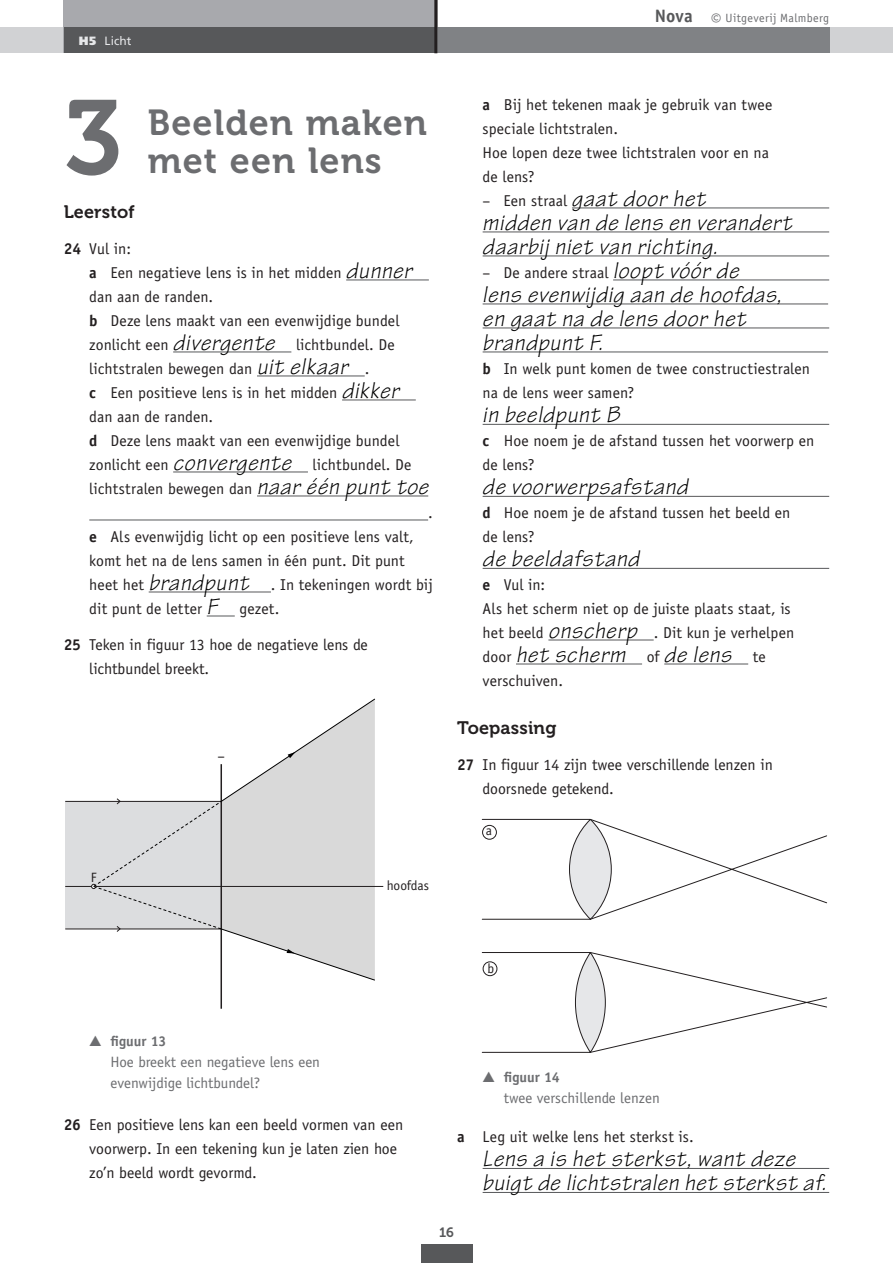
<style>
.page{position:relative;width:893px;height:1263px;background:#fff}
.page>*{position:absolute;margin:0;border:0;box-sizing:border-box;transform-origin:0 0}
.t1{font:105px "Museo 700";color:#6c6d70}
.t2{font:36px/37.5px "Museo 700";letter-spacing:.03em;color:#6c6d70}
.t3{font:italic 24px/24px "Tekton Pro";letter-spacing:.045em;color:#000}
.t4{font:18px "Museo 700";letter-spacing:.01em;color:#231f20}
.t5{font:15.75px/24px "Officina Sans Std";color:#231f20}
.t6{font:15px/21px "Officina Sans Std";color:#6c6d70}
.t7{font:15px "Officina Sans Std";color:#231f20}
.t8{font:700 14.25px "Officina Sans Std";color:#6c6d70}
.t9{font:13.5px "Officina Sans Std";letter-spacing:-.02em;color:#231f20}
.t10{font:13.5px "Museo 700";color:#57585a}
.t11{font:12px "Officina Sans Std";letter-spacing:.025em;color:#6c6d70}
.t12{font:12px "Frutiger LT Std";letter-spacing:.005em;color:#e6e7e9}
.s1{font-weight:900}
.s2{font-weight:700}
.s3{font-family:"Tekton Pro";font-style:italic;font-size:24px;color:#000}
.s4{font-weight:700;font-size:18px;color:#57585a}
.s5{font-size:19.5px}
.s6{font-family:"Officina Sans Std";font-style:normal;font-size:15.75px;color:#231f20}
</style>
<div class="page">
<div style="left:0;top:28px;width:893px;height:25px;background:#d1d2d4"></div>
<div style="left:85px;top:28px;width:744px;height:25px;background:#808285"></div>
<div style="left:64px;top:0;width:372px;height:53px;background:#a8a9ad"></div>
<div style="left:64px;top:28px;width:370px;height:25px;background:#57585a"></div>
<hr style="left:434px;top:0;width:3px;height:53px;background:#231f20">
<hr style="left:346px;top:280px;width:83px;height:1px;background:#57585a">
<hr style="left:173px;top:352px;width:118px;height:1px;background:#57585a">
<hr style="left:257px;top:376px;width:108px;height:1px;background:#57585a">
<hr style="left:342px;top:400px;width:74px;height:1px;background:#57585a">
<hr style="left:173px;top:472px;width:135px;height:1px;background:#57585a">
<hr style="left:257px;top:496px;width:171px;height:1px;background:#57585a">
<hr style="left:89px;top:520px;width:339px;height:1px;background:#57585a">
<hr style="left:149px;top:592px;width:122px;height:1px;background:#57585a">
<svg style="left:207px;top:616px;width:28px;height:1px"></svg>
<hr style="left:572px;top:208px;width:257px;height:1px;background:#57585a">
<hr style="left:483px;top:232px;width:346px;height:1px;background:#57585a">
<hr style="left:483px;top:256px;width:346px;height:1px;background:#57585a">
<hr style="left:613px;top:280px;width:216px;height:1px;background:#57585a">
<hr style="left:483px;top:304px;width:345px;height:1px;background:#57585a">
<hr style="left:483px;top:328px;width:346px;height:1px;background:#57585a">
<hr style="left:483px;top:352px;width:345px;height:1px;background:#57585a">
<hr style="left:483px;top:424px;width:346px;height:1px;background:#57585a">
<hr style="left:483px;top:496px;width:346px;height:1px;background:#57585a">
<hr style="left:483px;top:568px;width:346px;height:1px;background:#57585a">
<hr style="left:548px;top:640px;width:106px;height:1px;background:#57585a">
<hr style="left:516px;top:664px;width:126px;height:1px;background:#57585a">
<hr style="left:664px;top:664px;width:84px;height:1px;background:#57585a">
<hr style="left:483px;top:1168px;width:346px;height:1px;background:#57585a">
<hr style="left:483px;top:1192px;width:346px;height:1px;background:#57585a">
<div style="left:65px;top:801px;width:156px;height:128px;background:#dcdddf"></div>
<hr style="left:65px;top:886px;width:318px;height:1px;background:#231f20">
<hr style="left:220px;top:764px;width:2px;height:245px;background:#231f20">
<hr style="left:65px;top:929px;width:156px;height:1px;background:#231f20">
<hr style="left:65px;top:801px;width:156px;height:1px;background:#231f20">
<svg style="left:91px;top:698px;width:285px;height:283px"></svg>
<svg style="left:482px;top:818px;width:345px;height:235px"></svg>
<svg style="left:575px;top:952px;width:30px;height:100px;background:#dcdcde"></svg>
<div style="left:575px;top:952px;width:31px;height:101px;border:1px solid #231f20;border-radius:50%"></div>
<svg style="left:569px;top:819px;width:42px;height:100px;background:#dedfe1"></svg>
<div style="left:569px;top:819px;width:43px;height:100px;border:1px solid #231f20;border-radius:50%"></div>
<div style="left:472px;top:822px;width:28px;height:26px;background:#fff"></div>
<div style="left:482px;top:825px;width:15px;height:15px;border:1px solid #231f20;border-radius:50%"></div>
<div style="left:473px;top:955px;width:29px;height:29px;background:#fff"></div>
<svg style="left:489px;top:962px;width:9px;height:15px"></svg>
<div style="left:483px;top:962px;width:14px;height:14px;background:#fff;border-radius:50%"></div>
<div style="left:483px;top:961px;width:14px;height:15px;border:1px solid #231f20;border-radius:50%"></div>
<div style="left:421px;top:1244px;width:51px;height:19px;background:#57585a"></div>
<p class="t12" style="left:79px;top:34px;width:54px"><span class="s1">H5</span> Licht</p>
<h1 class="t1" style="left:64px;top:80px;width:60px">3</h1>
<h2 class="t2" style="left:148px;top:105px;width:281px">Beelden maken met een lens</h2>
<p class="t4" style="left:64px;top:202px;width:73px">Leerstof</p>
<p class="t5" style="left:64px;top:236px;width:69px"><span class="s2">24</span> Vul in:</p>
<p class="t5" style="left:89px;top:260px;width:324px"><span class="s2">a</span> Een negatieve lens is in het midden <span class="s3">dunner</span></p>
<p class="t5" style="left:89px;top:284px;width:125px">dan aan de randen.</p>
<p class="t5" style="left:89px;top:309px;width:312px"><span class="s2">b</span> Deze lens maakt van een evenwijdige bundel</p>
<p class="t5" style="left:89px;top:332px;width:307px">zonlicht een <span class="s3">divergente</span> lichtbundel. De</p>
<p class="t5" style="left:89px;top:356px;width:282px">lichtstralen bewegen dan <span class="s3">uit elkaar</span> .</p>
<p class="t5" style="left:89px;top:380px;width:311px"><span class="s2">c</span> Een positieve lens is in het midden <span class="s3">dikker</span></p>
<p class="t5" style="left:89px;top:404px;width:125px">dan aan de randen.</p>
<p class="t5" style="left:89px;top:429px;width:312px"><span class="s2">d</span> Deze lens maakt van een evenwijdige bundel</p>
<p class="t5" style="left:89px;top:452px;width:324px">zonlicht een <span class="s3">convergente</span> lichtbundel. De</p>
<p class="t5" style="left:89px;top:476px;width:340px">lichtstralen bewegen dan <span class="s3">naar één punt toe</span></p>
<p class="t5" style="left:428px;top:500px;width:6px">.</p>
<p class="t5" style="left:89px;top:524px;width:326px"><span class="s2">e</span> Als evenwijdig licht op een positieve lens valt,</p>
<p class="t5" style="left:89px;top:549px;width:317px">komt het na de lens samen in één punt. Dit punt</p>
<p class="t5" style="left:89px;top:572px;width:345px">heet het <span class="s3">brandpunt</span> . In tekeningen wordt bij</p>
<p class="t5" style="left:89px;top:596px;width:192px">dit punt de letter <span class="s3">F</span> gezet.</p>
<p class="t5" style="left:89px;top:633px;width:280px;text-indent:-26px"><span class="s2">25</span> Teken in figuur 13 hoe de negatieve lens de lichtbundel breekt.</p>
<p class="t9" style="left:91px;top:869px;width:7px">F</p>
<p class="t7" style="left:217px;top:747px;width:9px">–</p>
<p class="t9" style="left:387px;top:878px;width:44px">hoofdas</p>
<p class="t11" style="left:655px;top:11px;width:176px"><span class="s4">Nova</span> <span class="s5">©</span> Uitgeverij Malmberg</p>
<p class="t5" style="left:483px;top:92px;width:291px"><span class="s2">a</span> Bij het tekenen maak je gebruik van twee speciale lichtstralen.<br>Hoe lopen deze twee lichtstralen voor en na de lens?</p>
<h3 class="t3" style="left:483px;top:187px;width:311px"><span class="s6">– Een straal</span> gaat door het<br>midden van de lens en verandert daarbij niet van richting.</h3>
<p class="t5" style="left:483px;top:260px;width:257px">– De andere straal <span class="s3">loopt vóór de</span></p>
<h3 class="t3" style="left:483px;top:283px;width:300px">lens evenwijdig aan de hoofdas, en gaat na de lens door het brandpunt F.</h3>
<p class="t5" style="left:483px;top:356px;width:329px"><span class="s2">b</span> In welk punt komen de twee constructiestralen na de lens weer samen?</p>
<h3 class="t3" style="left:483px;top:403px;width:139px">in beeldpunt B</h3>
<p class="t5" style="left:483px;top:428px;width:333px"><span class="s2">c</span> Hoe noem je de afstand tussen het voorwerp en de lens?</p>
<h3 class="t3" style="left:483px;top:475px;width:207px">de voorwerpsafstand</h3>
<p class="t5" style="left:483px;top:500px;width:309px"><span class="s2">d</span> Hoe noem je de afstand tussen het beeld en de lens?</p>
<h3 class="t3" style="left:483px;top:547px;width:158px">de beeldafstand</h3>
<p class="t5" style="left:483px;top:572px;width:313px"><span class="s2">e</span> Vul in:<br>Als het scherm niet op de juiste plaats staat, is het beeld <span class="s3">onscherp</span> . Dit kun je verhelpen</p>
<h3 class="t3" style="left:483px;top:643px;width:285px"><span class="s6">door</span> het scherm <span class="s6">of</span> de lens <span class="s6">te</span></h3>
<p class="t5" style="left:483px;top:668px;width:82px">verschuiven.</p>
<p class="t4" style="left:457px;top:718px;width:101px">Toepassing</p>
<p class="t5" style="left:483px;top:752px;width:292px;text-indent:-25px"><span class="s2">27</span> In figuur 14 zijn twee verschillende lenzen in doorsnede getekend.</p>
<p class="t9" style="left:486px;top:786px;width:8px">a</p>
<p class="t9" style="left:486px;top:823px;width:8px">a</p>
<p class="t8" style="left:89px;top:1032px;width:79px">▲ figuur 13</p>
<p class="t6" style="left:111px;top:1051px;width:211px">Hoe breekt een negatieve lens een evenwijdige lichtbundel?</p>
<p class="t5" style="left:89px;top:1112px;width:315px;text-indent:-25px"><span class="s2">26</span> Een positieve lens kan een beeld vormen van een voorwerp. In een tekening kun je laten zien hoe zo’n beeld wordt gevormd.</p>
<p class="t9" style="left:488px;top:960px;width:8px">b</p>
<p class="t8" style="left:483px;top:1068px;width:79px">▲ figuur 14</p>
<p class="t6" style="left:504px;top:1087px;width:157px">twee verschillende lenzen</p>
<p class="t5" style="left:457px;top:1124px;width:238px"><span class="s2">a</span> Leg uit welke lens het sterkst is.</p>
<h3 class="t3" style="left:483px;top:1147px;width:345px">Lens a is het sterkst, want deze buigt de lichtstralen het sterkst af.</h3>
<p class="t10" style="left:439px;top:1225px;width:16px">16</p>
</div>
